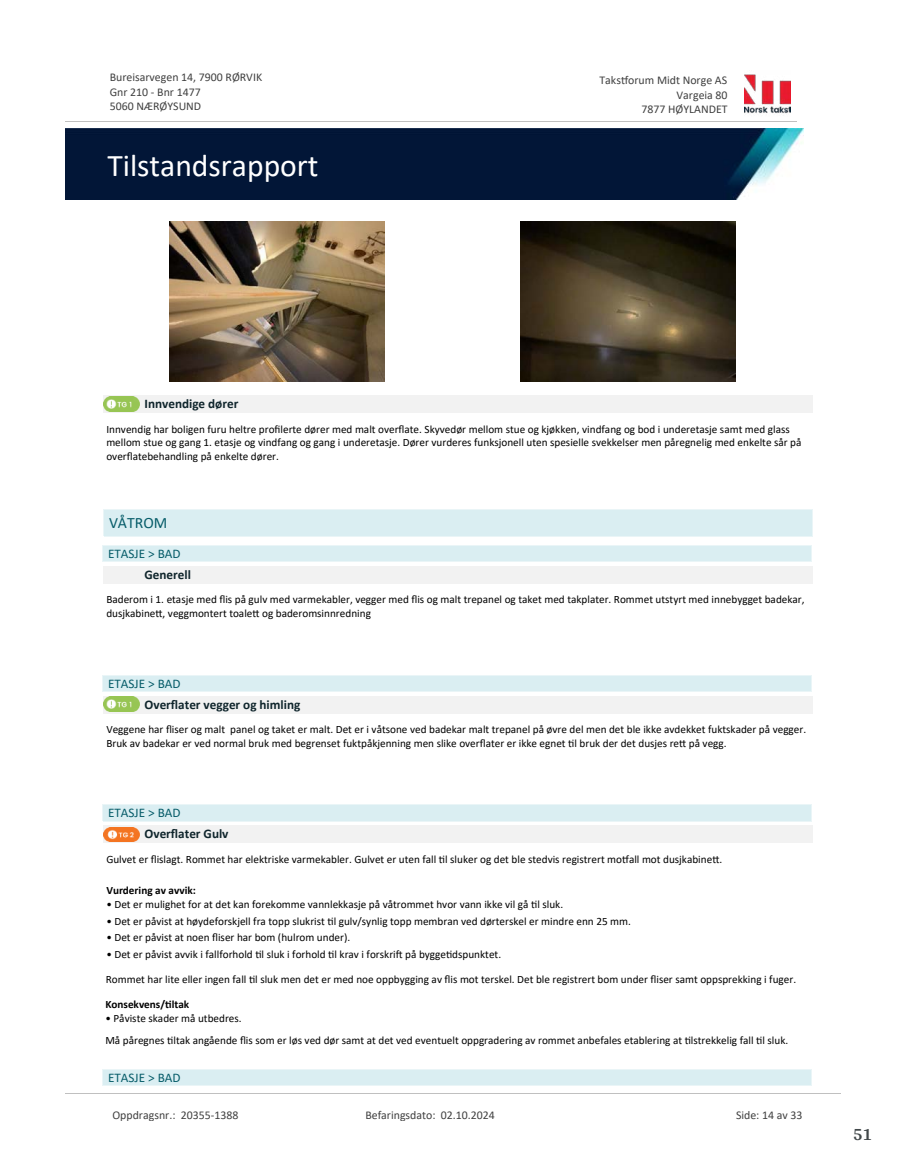
<style>
.page{position:relative;width:915px;height:1172px;background:#fff}
.page>*{position:absolute;margin:0;border:0;box-sizing:border-box;transform-origin:0 0}
.t1{font:31.65px "Calibri";color:#fff}
.t2{font:700 18px "Arya";color:#414749}
.t3{font:15.75px "Calibri";color:#065c69}
.t4{font:700 13.2px "Calibri";color:#0f252c}
.t5{font:13.2px "Calibri";color:#065c69}
.t6{font:11.85px/14.5px "Calibri";color:#404040}
.t7{font:11.25px/13.6px "Calibri";color:#000}
.t8{font:700 11.25px "Calibri";color:#000}
</style>
<div class="page">
<img style="left:170px;top:222px;width:214px;height:160px">
<img style="left:520px;top:222px;width:215px;height:160px">
<div style="left:104px;top:396px;width:708px;height:17px;background:#f2f2f2"></div>
<svg style="left:107px;top:411px;width:29px;height:1px"></svg>
<img style="left:104px;top:396px;width:35px;height:15px">
<div style="left:104px;top:509px;width:708px;height:27px;background:#daeef2"></div>
<hr style="left:104px;top:509px;width:708px;height:1px;background:#eaf5f7">
<hr style="left:104px;top:536px;width:708px;height:1px;background:#eaf5f7">
<div style="left:104px;top:566px;width:708px;height:18px;background:#f2f2f2"></div>
<div style="left:103px;top:546px;width:708px;height:16px;background:#daeef2"></div>
<hr style="left:103px;top:545px;width:708px;height:1px;background:#eaf5f7">
<hr style="left:103px;top:561px;width:708px;height:1px;background:#eaf5f7">
<div style="left:104px;top:696px;width:708px;height:17px;background:#f2f2f2"></div>
<svg style="left:107px;top:696px;width:29px;height:16px"></svg>
<img style="left:104px;top:697px;width:35px;height:14px">
<div style="left:103px;top:675px;width:708px;height:16px;background:#daeef2"></div>
<hr style="left:103px;top:675px;width:708px;height:1px;background:#eaf5f7">
<hr style="left:103px;top:691px;width:708px;height:1px;background:#eaf5f7">
<div style="left:104px;top:826px;width:708px;height:17px;background:#f2f2f2"></div>
<img style="left:104px;top:827px;width:35px;height:15px">
<div style="left:103px;top:805px;width:708px;height:16px;background:#daeef2"></div>
<hr style="left:103px;top:805px;width:708px;height:1px;background:#eaf5f7">
<hr style="left:103px;top:821px;width:708px;height:1px;background:#eaf5f7">
<div style="left:103px;top:1070px;width:708px;height:16px;background:#daeef2"></div>
<hr style="left:103px;top:1070px;width:708px;height:1px;background:#eaf5f7">
<hr style="left:103px;top:1086px;width:708px;height:1px;background:#eaf5f7">
<img style="left:744px;top:74px;width:46px;height:40px">
<hr style="left:65px;top:121px;width:731px;height:1px;background:#c0c0c0">
<img style="left:65px;top:129px;width:738px;height:71px">
<hr style="left:65px;top:1093px;width:775px;height:1px;background:#c0c0c0">
<p class="t6" style="left:110px;top:70px;width:154px">Bureisarvegen 14, 7900 RØRVIK<br>Gnr 210 - Bnr 1477<br>5060 NÆRØYSUND</p>
<p class="t6" style="left:599px;top:73px;width:129px">Taks琀昀orum Midt Norge AS</p>
<p class="t6" style="left:676px;top:87px;width:53px">Vargeia 80</p>
<p class="t6" style="left:641px;top:102px;width:88px">7877 HØYLANDET</p>
<h1 class="t1" style="left:107px;top:143px;width:213px">Tilstandsrapport</h1>
<p class="t4" style="left:144px;top:395px;width:95px">Innvendige dører</p>
<p class="t7" style="left:106px;top:422px;width:696px">Innvendig har boligen furu heltre pro昀椀lerte dører med malt over昀氀ate. Skyvedør mellom stue og kjøkken, vindfang og bod i underetasje samt med glass mellom stue og gang 1. etasje og vindfang og gang i underetasje. Dører vurderes funksjonell uten spesielle svekkelser men påregnelig med enkelte sår på over昀氀atebehandling på enkelte dører.</p>
<h3 class="t3" style="left:109px;top:512px;width:60px">VÅTROM</h3>
<p class="t5" style="left:108px;top:545px;width:74px">ETASJE &gt; BAD</p>
<p class="t4" style="left:144px;top:565px;width:48px">Generell</p>
<p class="t7" style="left:106px;top:592px;width:699px">Baderom i 1. etasje med 昀氀is på gulv med varmekabler, vegger med 昀氀is og malt trepanel og taket med takplater. Rommet utstyrt med innebygget badekar, dusjkabine琀琀, veggmontert toale琀琀 og baderomsinnredning</p>
<p class="t5" style="left:108px;top:674px;width:74px">ETASJE &gt; BAD</p>
<p class="t4" style="left:144px;top:695px;width:157px">Over昀氀ater vegger og himling</p>
<p class="t7" style="left:106px;top:722px;width:701px">Veggene har 昀氀iser og malt panel og taket er malt. Det er i våtsone ved badekar malt trepanel på øvre del men det ble ikke avdekket fuktskader på vegger.<br>Bruk av badekar er ved normal bruk med begrenset fuktpåkjenning men slike over昀氀ater er ikke egnet 琀椀l bruk der det dusjes re琀琀 på vegg.</p>
<p class="t5" style="left:108px;top:804px;width:74px">ETASJE &gt; BAD</p>
<p class="t4" style="left:144px;top:825px;width:85px">Over昀氀ater Gulv</p>
<p class="t7" style="left:106px;top:852px;width:617px">Gulvet er 昀氀islagt. Rommet har elektriske varmekabler. Gulvet er uten fall 琀椀l sluker og det ble stedvis registrert mo琀昀all mot dusjkabine琀琀.</p>
<p class="t8" style="left:106px;top:882px;width:91px">Vurdering av avvik:</p>
<p class="t7" style="left:106px;top:897px;width:458px">• Det er mulighet for at det kan forekomme vannlekkasje på våtrommet hvor vann ikke vil gå 琀椀l sluk.</p>
<p class="t7" style="left:106px;top:914px;width:526px">• Det er påvist at høydeforskjell fra topp slukrist 琀椀l gulv/synlig topp membran ved dørterskel er mindre enn 25 mm.</p>
<p class="t7" style="left:106px;top:931px;width:245px">• Det er påvist at noen 昀氀iser har bom (hulrom under).</p>
<p class="t7" style="left:106px;top:947px;width:396px">• Det er påvist avvik i fallforhold 琀椀l sluk i forhold 琀椀l krav i forskri昀琀 på bygge琀椀dspunktet.</p>
<p class="t7" style="left:106px;top:972px;width:691px">Rommet har lite eller ingen fall 琀椀l sluk men det er med noe oppbygging av 昀氀is mot terskel. Det ble registrert bom under 昀氀iser samt oppsprekking i fuger.</p>
<p class="t8" style="left:105px;top:996px;width:85px">Konsekvens/琀椀ltak</p>
<p class="t7" style="left:105px;top:1007px;width:684px;line-height:21.8px">• Påviste skader må utbedres.<br>Må påregnes 琀椀ltak angående 昀氀is som er løs ved dør samt at det ved eventuelt oppgradering av rommet anbefales etablering at 琀椀lstrekkelig fall 琀椀l sluk.</p>
<p class="t5" style="left:108px;top:1069px;width:74px">ETASJE &gt; BAD</p>
<p class="t6" style="left:112px;top:1107px;width:127px">Oppdragsnr.: 20355-1388</p>
<p class="t6" style="left:365px;top:1107px;width:131px">Befaringsdato: 02.10.2024</p>
<p class="t6" style="left:735px;top:1107px;width:68px">Side: 14 av 33</p>
<h2 class="t2" style="left:852px;top:1123px;width:21px">51</h2>
</div>
